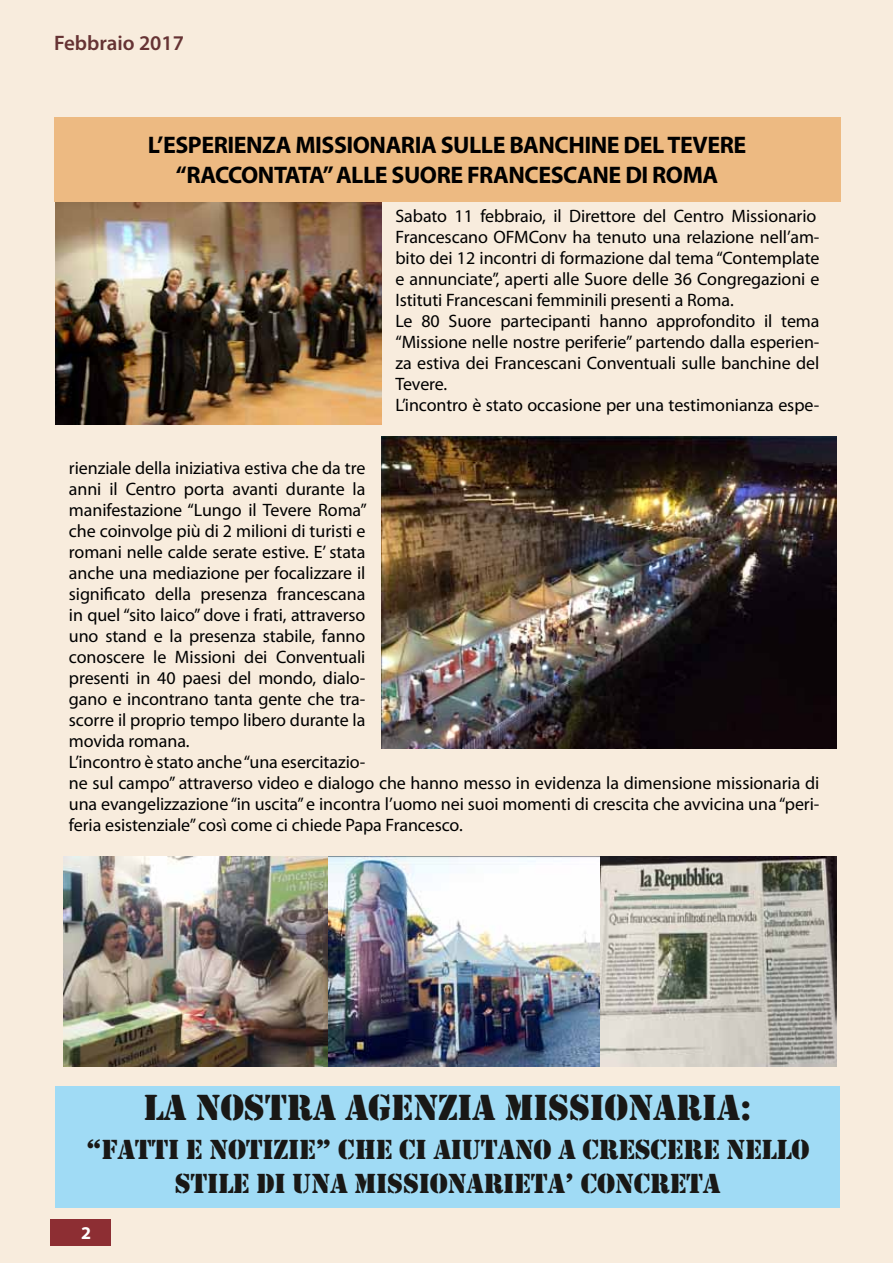
<style>
.page{position:relative;width:893px;height:1263px;background:#f8ecdd}
.page>*{position:absolute;margin:0;border:0;box-sizing:border-box;transform-origin:0 0}
.t1{font:37.5px "Stencil";letter-spacing:-.005em;color:#000}
.t2{font:28.5px/34.5px "Stencil";letter-spacing:-.01em;color:#000;text-align:center}
.t3{font:700 24px/30.8px "Myriad Pro";letter-spacing:-.02em;color:#000;text-align:center}
.t4{font:600 21px "Myriad Pro";color:#663334}
.t5{font:18px/21px "Myriad Pro";letter-spacing:-.005em;color:#000}
.t6{font:700 18px "Myriad Pro";color:#fff}
</style>
<div class="page">
<div style="left:51px;top:1219px;width:60px;height:26px;background:#8d2e33"></div>
<img style="left:63px;top:857px;width:266px;height:210px">
<img style="left:329px;top:857px;width:508px;height:210px">
<img style="left:382px;top:436px;width:455px;height:313px">
<img style="left:55px;top:201px;width:327px;height:224px">
<div style="left:54px;top:117px;width:786px;height:84px;background:#edba82"></div>
<div style="left:55px;top:1086px;width:785px;height:122px;background:#a0dbf5"></div>
<p class="t4" style="left:54px;top:29px;width:132px">Febbraio 2017</p>
<h3 class="t3" style="left:148px;top:128px;width:597px">L’ESPERIENZA MISSIONARIA SULLE BANCHINE DEL TEVERE “RACCONTATA” ALLE SUORE FRANCESCANE DI ROMA</h3>
<p class="t5" style="left:395px;top:205px;width:426px">Sabato 11 febbraio, il Direttore del Centro Missionario Francescano OFMConv ha tenuto una relazione nell’am&shy;bito dei 12 incontri di formazione dal tema “Contemplate e annunciate”, aperti alle Suore delle 36 Congregazioni e Istituti Francescani femminili presenti a Roma.<br>Le 80 Suore partecipanti hanno approfondito il tema “Missione nelle nostre periferie” partendo dalla esperien&shy;za estiva dei Francescani Conventuali sulle banchine del Tevere.<br>L’incontro è stato occasione per una testimonianza espe-</p>
<p class="t5" style="left:69px;top:457px;width:752px">rienziale della iniziativa estiva che da tre<br>anni il Centro porta avanti durante la<br>manifestazione “Lungo il Tevere Roma”<br>che coinvolge più di 2 milioni di turisti e<br>romani nelle calde serate estive. E’ stata<br>anche una mediazione per focalizzare il<br>significato della presenza francescana<br>in quel “sito laico” dove i frati, attraverso<br>uno stand e la presenza stabile, fanno<br>conoscere le Missioni dei Conventuali<br>presenti in 40 paesi del mondo, dialo-<br>gano e incontrano tanta gente che tra-<br>scorre il proprio tempo libero durante la<br>movida romana.<br>L’incontro è stato anche “una esercitazio-<br>ne sul campo” attraverso video e dialogo che hanno messo in evidenza la dimensione missionaria di una evangelizzazione “in uscita” e incontra l’uomo nei suoi momenti di crescita che avvicina una “peri&shy;feria esistenziale” così come ci chiede Papa Francesco.</p>
<h1 class="t1" style="left:143px;top:1086px;width:610px">LA NOSTRA AGENZIA MISSIONARIA:</h1>
<h2 class="t2" style="left:86px;top:1132px;width:725px">“FATTI E NOTIZIE” CHE CI AIUTANO A CRESCERE NELLO<br>STILE DI UNA MISSIONARIETA’ CONCRETA</h2>
<p class="t6" style="left:81px;top:1221px;width:11px">2</p>
</div>
